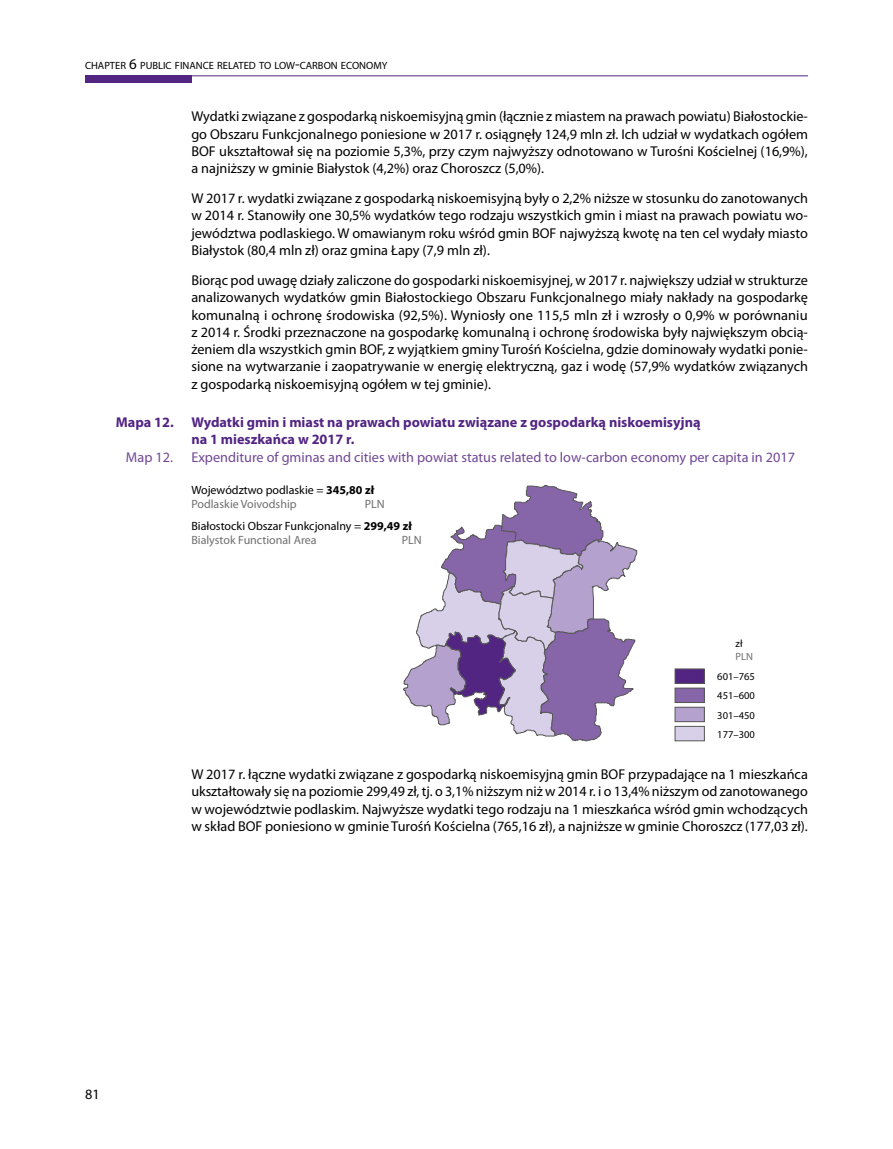
<style>
.page{position:relative;width:893px;height:1149px;background:#fff}
.page>*{position:absolute;margin:0;border:0;box-sizing:border-box;transform-origin:0 0}
.t1{font:14.25px/17.2px "Myriad Pro";color:#000;text-align:justify}
.t2{font:700 14.25px/17.2px "Myriad Pro";color:#522583}
.t3{font:14.25px "Myriad Pro";color:#704896}
.t4{font:12px/13.5px "Myriad Pro";color:#000}
.t5{font:12px "Myriad Pro";color:#706f6f}
.t6{font:10.5px "Myriad Pro";color:#000}
.t7{font:10.5px/19.2px "Myriad Pro";color:#000;text-align:justify}
.t8{font:10.5px "Myriad Pro";color:#706f6f}
.s1{font-size:15px}
.s2{font-weight:700}
.s3{color:#706f6f}
</style>
<div class="page">
<hr style="left:191px;top:75px;width:617px;height:1px;background:#522583">
<div style="left:85px;top:75px;width:106px;height:8px;background:#522583"></div>
<svg style="left:403px;top:485px;width:234px;height:256px"></svg>
<div style="left:675px;top:726px;width:29px;height:14px;background:#d8d0e8"></div>
<div style="left:675px;top:726px;width:30px;height:14px;border:1px solid #575756"></div>
<div style="left:675px;top:688px;width:29px;height:14px;background:#8765a9"></div>
<div style="left:675px;top:687px;width:30px;height:15px;border:1px solid #575756"></div>
<div style="left:675px;top:707px;width:29px;height:14px;background:#b4a1ce"></div>
<div style="left:675px;top:706px;width:30px;height:15px;border:1px solid #575756"></div>
<div style="left:675px;top:668px;width:29px;height:15px;background:#522583"></div>
<div style="left:675px;top:668px;width:30px;height:15px;border:1px solid #575756"></div>
<p class="t6" style="left:85px;top:59px;width:304px">CHAPTER <span class="s1">6</span> PUBLIC FINANCE RELATED TO LOW<span class="s1">-</span>CARBON ECONOMY</p>
<p class="t1" style="left:191px;top:108px;width:618px">Wydatki związane z gospodarką niskoemisyjną gmin (łącznie z miastem na prawach powiatu) Białostockie&shy;go Obszaru Funkcjonalnego poniesione w 2017 r. osiągnęły 124,9 mln zł. Ich udział w wydatkach ogółem BOF ukształtował się na poziomie 5,3%, przy czym najwyższy odnotowano w Turośni Kościelnej (16,9%), a najniższy w gminie Białystok (4,2%) oraz Choroszcz (5,0%).</p>
<p class="t1" style="left:191px;top:189px;width:618px">W 2017 r. wydatki związane z gospodarką niskoemisyjną były o 2,2% niższe w stosunku do zanotowanych w 2014 r. Stanowiły one 30,5% wydatków tego rodzaju wszystkich gmin i miast na prawach powiatu wo&shy;jewództwa podlaskiego. W omawianym roku wśród gmin BOF najwyższą kwotę na ten cel wydały miasto Białystok (80,4 mln zł) oraz gmina Łapy (7,9 mln zł).</p>
<p class="t1" style="left:191px;top:271px;width:618px">Biorąc pod uwagę działy zaliczone do gospodarki niskoemisyjnej, w 2017 r. największy udział w strukturze analizowanych wydatków gmin Białostockiego Obszaru Funkcjonalnego miały nakłady na gospodarkę komunalną i ochronę środowiska (92,5%). Wyniosły one 115,5 mln zł i wzrosły o 0,9% w porównaniu z 2014 r. Środki przeznaczone na gospodarkę komunalną i ochronę środowiska były największym obcią&shy;żeniem dla wszystkich gmin BOF, z wyjątkiem gminy Turośń Kościelna, gdzie dominowały wydatki ponie&shy;sione na wytwarzanie i zaopatrywanie w energię elektryczną, gaz i wodę (57,9% wydatków związanych z gospodarką niskoemisyjną ogółem w tej gminie).</p>
<p class="t2" style="left:85px;top:413px;width:23px">M</p>
<p class="t2" style="left:191px;top:413px;width:511px;text-indent:-64px">apa 12. Wydatki gmin i miast na prawach powiatu związane z gospodarką niskoemisyjną na 1 mieszkańca w 2017 r.</p>
<p class="t3" style="left:126px;top:448px;width:49px">Map 12.</p>
<p class="t3" style="left:191px;top:448px;width:605px">Expenditure of gminas and cities with powiat status related to low-carbon economy per capita in 2017</p>
<p class="t4" style="left:191px;top:483px;width:184px">Województwo podlaskie = <span class="s2">345,80 zł<br></span><span class="s3">Podlaskie Voivodship</span></p>
<p class="t4" style="left:191px;top:492px;width:222px;line-height:22px;text-indent:173px"><span class="s3">PLN<br></span>Białostocki Obszar Funkcjonalny = <span class="s2">299,49 zł</span></p>
<p class="t5" style="left:191px;top:532px;width:127px">Bialystok Functional Area</p>
<p class="t5" style="left:402px;top:532px;width:21px">PLN</p>
<p class="t7" style="left:736px;top:634px;width:9px">zł</p>
<p class="t8" style="left:736px;top:649px;width:19px">PLN</p>
<p class="t7" style="left:717px;top:666px;width:39px">601–765<br>451–600<br>301–450<br>177–300</p>
<p class="t1" style="left:191px;top:765px;width:618px">W 2017 r. łączne wydatki związane z gospodarką niskoemisyjną gmin BOF przypadające na 1 mieszkańca ukształtowały się na poziomie 299,49 zł, tj. o 3,1% niższym niż w 2014 r. i o 13,4% niższym od zanotowanego w województwie podlaskim. Najwyższe wydatki tego rodzaju na 1 mieszkańca wśród gmin wchodzących w skład BOF poniesiono w gminie Turośń Kościelna (765,16 zł), a najniższe w gminie Choroszcz (177,03 zł).</p>
<p class="t1" style="left:85px;top:1084px;width:16px">81</p>
</div>
